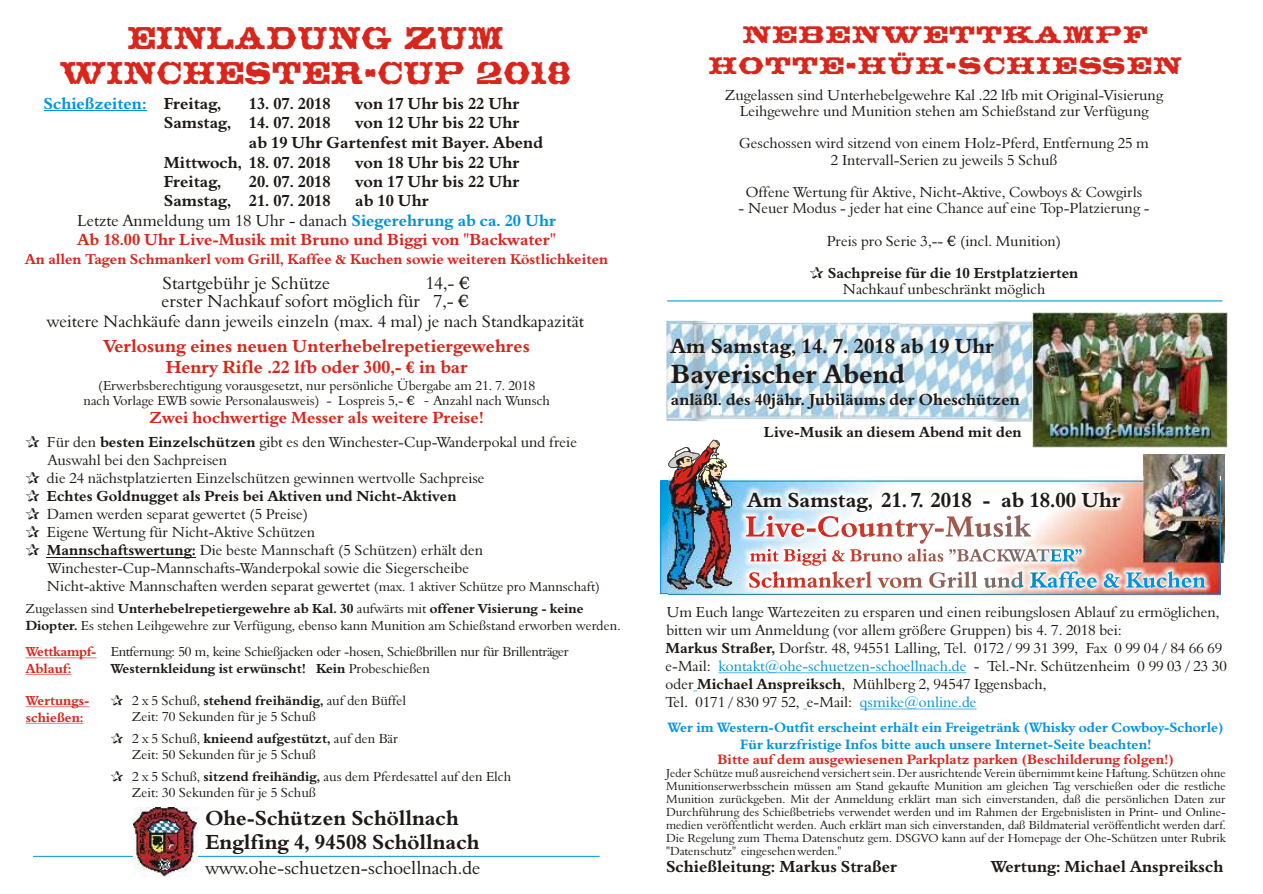
<style>
.page{position:relative;width:1263px;height:894px;background:#fff}
.page>*{position:absolute;margin:0;border:0;box-sizing:border-box;transform-origin:0 0}
.t1{font:31.5px/34.8px "Thunderbird BT";letter-spacing:.07em;color:#d9261c;text-align:center;scale:.61 1}
.t2{font:700 27px "Aldine 401 BT";color:#1f1a17}
.t3{font:24px/31px "Thunderbird BT";letter-spacing:.1em;color:#d9261c;text-align:center;scale:.71 1}
.t4{font:700 21px/24.2px "Aldine 401 BT";color:#1f1a17}
.t5{font:18.6px "Aldine 401 BT";color:#1f1a17}
.t6{font:700 18px/20.7px "Aldine 401 BT";color:#d9261c;text-align:center}
.t7{font:18px/18.3px "Aldine 401 BT";color:#1f1a17;text-align:right}
.t8{font:17.25px "Aldine 401 BT";color:#1f1a17}
.t9{font:700 16.5px "Aldine 401 BT";color:#1f1a17}
.t10{font:700 16.5px/19px "Aldine 401 BT";color:#d9261c}
.t11{font:700 16.5px "Aldine 401 BT";color:#0094de}
.t12{font:15px/18px "Aldine 401 BT";color:#1f1a17}
.t13{font:700 15px "Aldine 401 BT";color:#1f1a17}
.t14{font:15px "Aldine 401 BT";color:#0094de}
.t15{font:700 14.7px "Aldine 401 BT";color:#d9261c}
.t16{font:700 13.95px/17px "Aldine 401 BT";color:#0094de;text-align:center}
.t17{font:700 13.95px "Aldine 401 BT";color:#d9261c}
.t18{font:13.5px/16.4px "Aldine 401 BT";color:#1f1a17}
.t19{font:13.5px/16.4px "Aldine 401 BT";letter-spacing:-.025em;color:#1f1a17}
.t20{font:700 13.5px/16.4px "Aldine 401 BT";color:#d9261c}
.t21{font:700 13.5px/16.4px "Aldine 401 BT";letter-spacing:-.025em;color:#d9261c}
.t22{font:700 13.5px "Aldine 401 BT";color:#1f1a17}
.t23{font:12px/12.9px "Aldine 401 BT";color:#1f1a17;text-align:justify}
.s1{font-weight:400;color:#1f1a17}
.s2{color:#0094de}
.s3{font-family:"Bookman Old Style"}
.s4{font-family:"Garamond"}
.s5{font-weight:700}
.s6{font-size:13.5px}
</style>
<div class="page">
<hr style="left:47px;top:557px;width:149px;height:1px;background:#1f1a17">
<hr style="left:33px;top:856px;width:567px;height:1px;background:#0094de">
<img style="left:133px;top:808px;width:65px;height:69px">
<hr style="left:44px;top:110px;width:103px;height:1px;background:#0094de">
<hr style="left:26px;top:658px;width:71px;height:1px;background:#d9261c">
<hr style="left:26px;top:674px;width:45px;height:1px;background:#d9261c">
<hr style="left:26px;top:707px;width:63px;height:1px;background:#d9261c">
<hr style="left:26px;top:723px;width:58px;height:1px;background:#d9261c">
<hr style="left:667px;top:300px;width:555px;height:1px;background:#0094de">
<img style="left:1174px;top:454px;width:51px;height:148px">
<img style="left:660px;top:300px;width:383px;height:301px">
<img style="left:715px;top:310px;width:459px;height:400px">
<img style="left:1033px;top:313px;width:195px;height:135px">
<h1 class="t1" style="left:60px;top:23px;width:838px">EINLADUNG ZUM<br>WINCHESTER-CUP 2018</h1>
<h3 class="t3" style="left:709px;top:21px;width:667px">NEBENWETTKAMPF<br>HOTTE-HÜH-SCHIEßEN</h3>
<p class="t11" style="left:44px;top:96px;width:104px">Schießzeiten:</p>
<p class="t9" style="left:164px;top:97px;width:59px">Freitag,</p>
<p class="t9" style="left:249px;top:97px;width:83px">13. 07. 2018</p>
<p class="t9" style="left:355px;top:97px;width:166px">von 17 Uhr bis 22 Uhr</p>
<p class="t9" style="left:164px;top:116px;width:168px">Samstag, 14. 07. 2018</p>
<p class="t9" style="left:355px;top:116px;width:166px">von 12 Uhr bis 22 Uhr</p>
<p class="t9" style="left:249px;top:136px;width:296px">ab 19 Uhr Gartenfest mit Bayer. Abend</p>
<p class="t9" style="left:164px;top:156px;width:168px">Mittwoch, 18. 07. 2018</p>
<p class="t9" style="left:355px;top:156px;width:166px">von 18 Uhr bis 22 Uhr</p>
<p class="t9" style="left:164px;top:175px;width:59px">Freitag,</p>
<p class="t9" style="left:249px;top:175px;width:83px">20. 07. 2018</p>
<p class="t9" style="left:355px;top:175px;width:166px">von 17 Uhr bis 22 Uhr</p>
<p class="t9" style="left:164px;top:194px;width:168px">Samstag, 21. 07. 2018</p>
<p class="t9" style="left:355px;top:194px;width:75px">ab 10 Uhr</p>
<p class="t10" style="left:77px;top:213px;width:480px"><span class="s1">Letzte Anmeldung um 18 Uhr - danach</span> <span class="s2">Siegerehrung ab ca. 20 Uhr<br></span>Ab 18.00 Uhr Live-Musik mit Bruno und Biggi von "Backwater"</p>
<p class="t15" style="left:25px;top:253px;width:585px">An allen Tagen Schmankerl vom Grill, Kaffee &amp; Kuchen sowie weiteren Köstlichkeiten</p>
<p class="t7" style="left:162px;top:275px;width:169px">Startgebühr je Schütze</p>
<p class="t7" style="left:161px;top:275px;width:310px">14,- <span class="s3">€<br></span>erster Nachkauf sofort möglich für 7,- <span class="s3">€</span></p>
<p class="t8" style="left:47px;top:314px;width:539px">weitere Nachkäufe dann jeweils einzeln (max. 4 mal) je nach Standkapazität</p>
<p class="t6" style="left:104px;top:337px;width:427px">Verlosung eines neuen Unterhebelrepetiergewehres<br>Henry Rifle .22 lfb oder 300,- <span class="s4">€</span> in bar</p>
<p class="t10" style="left:150px;top:410px;width:336px">Zwei hochwertige Messer als weitere Preise!</p>
<p class="t18" style="left:84px;top:379px;width:468px;line-height:15.5px;text-align:center">(Erwerbsberechtigung vorausgesetzt, nur persönliche Übergabe am 21. 7. 2018 nach Vorlage EWB sowie Personalausweis) - Lospreis 5,- <span class="s3">€ -</span> Anzahl nach Wunsch</p>
<p class="t12" style="left:47px;top:434px;width:532px">Für den <span class="s5">besten Einzelschützen</span> gibt es den Winchester-Cup-Wanderpokal und freie<br>Auswahl bei den Sachpreisen<br>die 24 nächstplatzierten Einzelschützen gewinnen wertvolle Sachpreise</p>
<p class="t13" style="left:47px;top:490px;width:411px">Echtes Goldnugget als Preis bei Aktiven und Nicht-Aktiven</p>
<p class="t12" style="left:47px;top:506px;width:555px">Damen werden separat gewertet (5 Preise)<br>Eigene Wertung für Nicht-Aktive Schützen<br><span class="s5">Mannschaftswertung:</span> Die beste Mannschaft (5 Schützen) erhält den Winchester-Cup-Mannschafts-Wanderpokal sowie die Siegerscheibe<br>Nicht-aktive Mannschaften werden separat gewertet <span class="s6">(max. 1 aktiver Schütze pro Mannschaft)</span></p>
<p class="t18" style="left:26px;top:602px;width:596px">Zugelassen sind <span class="s5">Unterhebelrepetiergewehre ab Kal. 30</span> aufwärts mit <span class="s5">offener Visierung - keine<br>Diopter .</span> Es stehen Leihgewehre zur Verfügung, ebenso kann Munition am Schießstand erworben werden.</p>
<p class="t21" style="left:26px;top:645px;width:72px">Wettkampf-<br>Ablauf:</p>
<p class="t20" style="left:26px;top:694px;width:65px">Wertungs&shy;schießen:</p>
<p class="t19" style="left:111px;top:645px;width:460px">Entfernung: 50 m, keine Schießjacken oder -hosen, Schießbrillen nur für Brillenträger<br><span class="s5">Westernkleidung ist erwünscht! Kein</span> Probeschießen</p>
<p class="t18" style="left:132px;top:693px;width:276px">2 x 5 Schuß, <span class="s5">stehend freihändig,</span> auf den Büffel<br>Zeit: 70 Sekunden für je 5 Schuß</p>
<p class="t18" style="left:132px;top:731px;width:268px">2 x 5 Schuß, <span class="s5">knieend aufgestützt,</span> auf den Bär<br>Zeit: 50 Sekunden für je 5 Schuß</p>
<p class="t18" style="left:132px;top:769px;width:381px">2 x 5 Schuß, <span class="s5">sitzend freihändig</span> aus dem Pferdesattel auf den Elch</p>
<p class="t22" style="left:317px;top:771px;width:5px">,</p>
<p class="t18" style="left:132px;top:785px;width:185px">Zeit: 30 Sekunden für je 5 Schuß</p>
<h3 class="t4" style="left:205px;top:807px;width:276px">Ohe-Schützen Schöllnach<br>Englfing 4, 94508 Schöllnach</h3>
<p class="t5" style="left:205px;top:860px;width:277px">www.ohe-schuetzen-schoellnach.de</p>
<p class="t12" style="left:725px;top:87px;width:439px">Zugelassen sind Unterhebelgewehre Kal .22 lfb mit Original-Visierung</p>
<p class="t12" style="left:739px;top:96px;width:411px;line-height:32.4px">Leihgewehre und Munition stehen am Schießstand zur Verfügung<br>Geschossen wird sitzend von einem Holz-Pferd, Entfernung 25 m</p>
<p class="t12" style="left:746px;top:144px;width:398px;line-height:32.4px;text-align:center">2 Intervall-Serien zu jeweils 5 Schuß<br>Offene Wertung für Aktive, Nicht-Aktive, Cowboys &amp; Cowgirls</p>
<p class="t12" style="left:739px;top:193px;width:413px;line-height:32.4px;text-align:center">- Neuer Modus - jeder hat eine Chance auf eine Top-Platzierung -<br>Preis pro Serie 3,-- <span class="s3">€</span> (incl. Munition)</p>
<p class="t13" style="left:828px;top:267px;width:252px">Sachpreise für die 10 Erstplatzierten</p>
<p class="t12" style="left:843px;top:281px;width:204px">Nachkauf unbeschränkt möglich</p>
<h3 class="t4" style="left:671px;top:336px;width:325px">Am Samstag, 14. 7. 2018 ab 19 Uhr</h3>
<h2 class="t2" style="left:671px;top:363px;width:236px">Bayerischer Abend</h2>
<p class="t9" style="left:671px;top:392px;width:351px">anläßl. des 40jähr. Jubiläums der Oheschützen</p>
<p class="t13" style="left:764px;top:426px;width:259px">Live-Musik an diesem Abend mit den</p>
<h3 class="t4" style="left:748px;top:489px;width:375px">Am Samstag, 21. 7. 2018 - ab 18.00 Uhr</h3>
<p class="t12" style="left:666px;top:605px;width:558px">Um Euch lange Wartezeiten zu ersparen und einen reibungslosen Ablauf zu ermöglichen, bitten wir um Anmeldung (vor allem größere Gruppen) bis 4. 7. 2018 bei:<br><span class="s5">Markus Straßer,</span> Dorfstr. 48, 94551 Lalling, Tel. 0172 / 99 31 399, Fax 0 99 04 / 84 66 69 e-Mail:</p>
<p class="t14" style="left:718px;top:660px;width:250px">kontakt@ohe-schuetzen-schoellnach.de</p>
<p class="t14" style="left:860px;top:696px;width:118px">qsmike@online.de</p>
<p class="t12" style="left:666px;top:658px;width:563px;text-indent:308px">- Tel.-Nr. Schützenheim 0 99 03 / 23 30 oder <span class="s5">Michael Anspreiksch</span>, Mühlberg 2, 94547 Iggensbach,<br>Tel. 0171 / 830 97 52, e-Mail:</p>
<p class="t16" style="left:668px;top:720px;width:557px">Wer im Western-Outfit erscheint erhält ein Freigetränk (Whisky oder Cowboy-Schorle)<br>Für kurzfristige Infos bitte auch unsere Internet-Seite beachten!</p>
<p class="t17" style="left:718px;top:753px;width:458px">Bitte auf dem ausgewiesenen Parkplatz parken (Beschilderung folgen!)</p>
<p class="t23" style="left:666px;top:768px;width:561px">Jeder Schütze muß ausreichend versichert sein. Der ausrichtende Verein übernimmt keine Haftung. Schützen ohne Munitionserwerbsschein müssen am Stand gekaufte Munition am gleichen Tag verschießen oder die restliche Munition zurückgeben. Mit der Anmeldung erklärt man sich einverstanden, daß die persönlichen Daten zur Durchführung des Schießbetriebs verwendet werden und im Rahmen der Ergebnislisten in Print- und Online&shy;medien veröffentlicht werden. Auch erklärt man sich einverstanden, daß Bildmaterial veröffentlicht werden darf.<br>Die Regelung zum Thema Datenschutz gem. DSGVO kann auf der Homepage der Ohe-Schützen unter Rubrik "Datenschutz" eingesehen werden."</p>
<p class="t9" style="left:666px;top:860px;width:232px">Schießleitung: Markus Straßer</p>
<p class="t9" style="left:991px;top:860px;width:234px">Wertung: Michael Anspreiksch</p>
</div>
